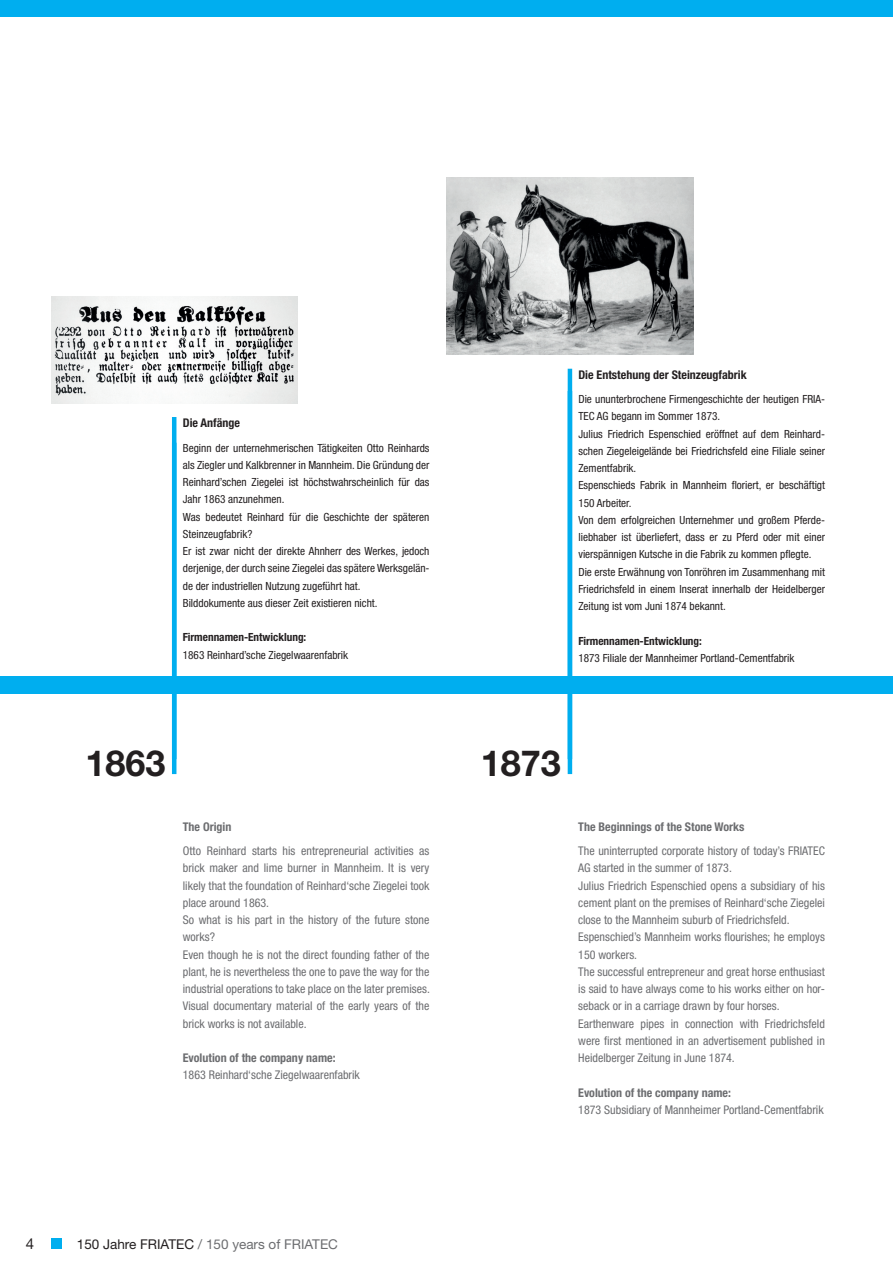
<style>
.page{position:relative;width:893px;height:1263px;background:#fff}
.page>*{position:absolute;margin:0;border:0;box-sizing:border-box;transform-origin:0 0}
.t1{font:700 36px "Helvetica Neue LTW1 G";color:#231f20}
.t2{font:15px "Helvetica Neue LTW1 G";color:#231f20}
.t3{font:13.5px "Helvetica Neue LTW1 G";color:#6c6d70}
.t4{font:condensed 12px/17.2px "Helvetica Neue LTW1 G";color:#6c6d70}
.t5{font:700 condensed 12px "Helvetica Neue LTW1 G";color:#6c6d70}
.t6{font:700 condensed 12px "Helvetica Neue LTW1 G";color:#231f20}
.t7{font:condensed 11.25px/17.2px "Helvetica Neue LTW1 G";color:#231f20}
.t8{font:700 condensed 11.25px "Helvetica Neue LTW1 G";color:#231f20}
.s1{color:#231f20}
</style>
<div class="page">
<img style="left:51px;top:296px;width:247px;height:107px">
<img style="left:446px;top:177px;width:247px;height:178px">
<hr style="left:568px;top:369px;width:4px;height:390px;background:#00aeef">
<div style="left:0;top:0;width:893px;height:17px;background:#00aeef"></div>
<div style="left:0;top:676px;width:893px;height:17px;background:#00aeef"></div>
<div style="left:51px;top:1238px;width:11px;height:10px;background:#00aeef"></div>
<hr style="left:568px;top:391px;width:4px;height:383px;background:#00aeef">
<hr style="left:172px;top:443px;width:4px;height:331px;background:#00aeef">
<hr style="left:172px;top:417px;width:4px;height:342px;background:#00aeef">
<p class="t6" style="left:183px;top:416px;width:59px">Die Anfänge</p>
<p class="t7" style="left:183px;top:439px;width:248px">Beginn der unternehmerischen Tätigkeiten Otto Reinhards als Ziegler und Kalkbrenner in Mannheim. Die Gründung der Reinhard’schen Ziegelei ist höchstwahrscheinlich für das Jahr 1863 anzunehmen.<br>Was bedeutet Reinhard für die Geschichte der späteren Steinzeugfabrik?<br>Er ist zwar nicht der direkte Ahnherr des Werkes, jedoch derjenige, der durch seine Ziegelei das spätere Werksgelän&shy;de der industriellen Nutzung zugeführt hat.<br>Bilddokumente aus dieser Zeit existieren nicht.</p>
<p class="t8" style="left:183px;top:630px;width:125px">Firmennamen-Entwicklung:</p>
<p class="t7" style="left:183px;top:646px;width:167px">1863 Reinhard’sche Ziegelwaarenfabrik</p>
<p class="t6" style="left:578px;top:368px;width:170px">Die Entstehung der Steinzeugfabrik</p>
<p class="t7" style="left:578px;top:391px;width:248px">Die ununterbrochene Firmengeschichte der heutigen FRIA-TEC AG begann im Sommer 1873.<br>Julius Friedrich Espenschied eröffnet auf dem Reinhard&shy;schen Ziegeleigelände bei Friedrichsfeld eine Filiale seiner Zementfabrik.<br>Espenschieds Fabrik in Mannheim floriert, er beschäftigt 150 Arbeiter.<br>Von dem erfolgreichen Unternehmer und großem Pferde&shy;liebhaber ist überliefert, dass er zu Pferd oder mit einer vierspännigen Kutsche in die Fabrik zu kommen pflegte.<br>Die erste Erwähnung von Tonröhren im Zusammenhang mit Friedrichsfeld in einem Inserat innerhalb der Heidelberger Zeitung ist vom Juni 1874 bekannt.</p>
<p class="t8" style="left:578px;top:634px;width:125px">Firmennamen-Entwicklung:</p>
<p class="t7" style="left:578px;top:649px;width:218px">1873 Filiale der Mannheimer Portland-Cementfabrik</p>
<h1 class="t1" style="left:85px;top:741px;width:82px">1863</h1>
<h1 class="t1" style="left:481px;top:741px;width:82px">1873</h1>
<p class="t5" style="left:183px;top:820px;width:50px">The Origin</p>
<p class="t4" style="left:183px;top:842px;width:249px">Otto Reinhard starts his entrepreneurial activities as brick maker and lime burner in Mannheim. It is very likely that the foundation of Reinhard‘sche Ziegelei took place around 1863.<br>So what is his part in the history of the future stone works?<br>Even though he is not the direct founding father of the plant, he is nevertheless the one to pave the way for the industrial operations to take place on the later premises.<br>Visual documentary material of the early years of the brick works is not available.</p>
<p class="t5" style="left:183px;top:1051px;width:154px">Evolution of the company name:</p>
<p class="t4" style="left:183px;top:1067px;width:179px">1863 Reinhard‘sche Ziegelwaarenfabrik</p>
<p class="t5" style="left:578px;top:819px;width:168px">The Beginnings of the Stone Works</p>
<p class="t4" style="left:578px;top:842px;width:248px">The uninterrupted corporate history of today’s FRIATEC AG started in the summer of 1873.<br>Julius Friedrich Espenschied opens a subsidiary of his cement plant on the premises of Reinhard‘sche Ziegelei close to the Mannheim suburb of Friedrichsfeld.<br>Espenschied’s Mannheim works flourishes; he employs 150 workers.<br>The successful entrepreneur and great horse enthusiast is said to have always come to his works either on hor&shy;seback or in a carriage drawn by four horses.<br>Earthenware pipes in connection with Friedrichsfeld were first mentioned in an advertisement published in Heidelberger Zeitung in June 1874.</p>
<p class="t5" style="left:578px;top:1085px;width:154px">Evolution of the company name:</p>
<p class="t4" style="left:578px;top:1101px;width:247px">1873 Subsidiary of Mannheimer Portland-Cementfabrik</p>
<p class="t2" style="left:26px;top:1234px;width:10px">4</p>
<p class="t3" style="left:77px;top:1235px;width:224px"><span class="s1">150 Jahre FRIATEC</span> / 150 years of Friatec</p>
</div>
